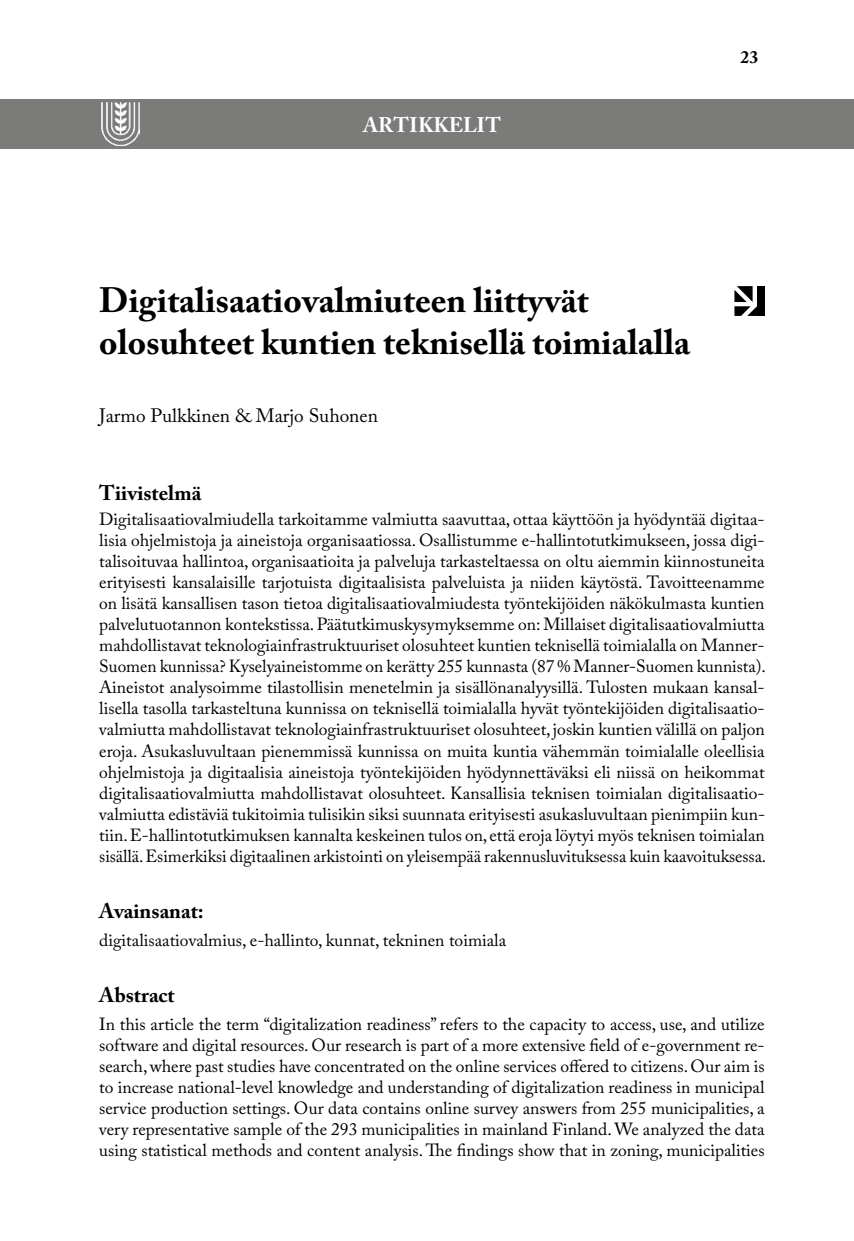
<style>
.page{position:relative;width:854px;height:1241px;background:#fff}
.page>*{position:absolute;margin:0;border:0;box-sizing:border-box;transform-origin:0 0}
.t1{font:700 35px/42px "Adobe Caslon Pro";color:#000}
.t2{font:700 21px "Adobe Caslon Pro";color:#000}
.t3{font:700 21px "Adobe Caslon Pro";letter-spacing:-.01em;color:#fff}
.t4{font:19.25px "Adobe Caslon Pro";color:#000}
.t5{font:17.5px/21px "Adobe Caslon Pro";color:#000}
.t6{font:700 17.5px "Adobe Caslon Pro";color:#000}
</style>
<div class="page">
<svg style="left:734px;top:286px;width:22px;height:30px"></svg>
<div style="left:756px;top:286px;width:8px;height:30px;background:#000"></div>
<div style="left:0;top:99px;width:853px;height:50px;background:#7b7b7a"></div>
<img style="left:101px;top:103px;width:38px;height:42px">
<p class="t3" style="left:363px;top:112px;width:139px">ARTIKKELIT</p>
<p class="t6" style="left:740px;top:47px;width:19px">23</p>
<h1 class="t1" style="left:99px;top:279px;width:592px">Digitalisaatiovalmiuteen liittyvät olosuhteet kuntien teknisellä toimialalla</h1>
<p class="t4" style="left:99px;top:404px;width:280px">Jarmo Pulkkinen &amp; Marjo Suhonen</p>
<p class="t2" style="left:99px;top:480px;width:103px">Tiivistelmä</p>
<p class="t5" style="left:99px;top:508px;width:668px">Digitalisaatiovalmiudella tarkoitamme valmiutta saavuttaa, ottaa käyttöön ja hyödyntää digitaa&shy;lisia ohjelmistoja ja aineistoja organisaatiossa. Osallistumme e-hallintotutkimukseen, jossa digi&shy;talisoituvaa hallintoa, organisaatioita ja palveluja tarkasteltaessa on oltu aiemmin kiinnostuneita erityisesti kansalaisille tarjotuista digitaalisista palveluista ja niiden käytöstä. Tavoitteenamme on lisätä kansallisen tason tietoa digitalisaatiovalmiudesta työntekijöiden näkökulmasta kuntien palvelutuotannon kontekstissa. Päätutkimuskysymyksemme on: Millaiset digitalisaatiovalmiutta mahdollistavat teknologiainfrastruktuuriset olosuhteet kuntien teknisellä toimialalla on Manner-Suomen kunnissa? Kyselyaineistomme on kerätty 255 kunnasta (87 % Manner-Suomen kunnista).<br>Aineistot analysoimme tilastollisin menetelmin ja sisällönanalyysillä. Tulosten mukaan kansal&shy;lisella tasolla tarkasteltuna kunnissa on teknisellä toimialalla hyvät työntekijöiden digitalisaatio&shy;valmiutta mahdollistavat teknologiainfrastruktuuriset olosuhteet, joskin kuntien välillä on paljon eroja. Asukasluvultaan pienemmissä kunnissa on muita kuntia vähemmän toimialalle oleellisia ohjelmistoja ja digitaalisia aineistoja työntekijöiden hyödynnettäväksi eli niissä on heikommat digitalisaatiovalmiutta mahdollistavat olosuhteet. Kansallisia teknisen toimialan digitalisaatio&shy;valmiutta edistäviä tukitoimia tulisikin siksi suunnata erityisesti asukasluvultaan pienimpiin kun&shy;tiin. E-hallintotutkimuksen kannalta keskeinen tulos on, että eroja löytyi myös teknisen toimialan sisällä. Esimerkiksi digitaalinen arkistointi on yleisempää rakennusluvituksessa kuin kaavoituksessa.</p>
<p class="t2" style="left:99px;top:897px;width:106px">Avainsanat:</p>
<p class="t5" style="left:99px;top:928px;width:408px">digitalisaatiovalmius, e-hallinto, kunnat, tekninen toimiala</p>
<p class="t2" style="left:99px;top:981px;width:77px">Abstract</p>
<p class="t5" style="left:99px;top:1012px;width:666px;text-align:justify">In this article the term “digitalization readiness” refers to the capacity to access, use, and utilize software and digital resources. Our research is part of a more extensive field of e-government re&shy;search, where past studies have concentrated on the online services offered to citizens. Our aim is to increase national-level knowledge and understanding of digitalization readiness in municipal service production settings. Our data contains online survey answers from 255 municipalities, a very representative sample of the 293 municipalities in mainland Finland. We analyzed the data using statistical methods and content analysis. The findings show that in zoning, municipalities</p>
</div>
